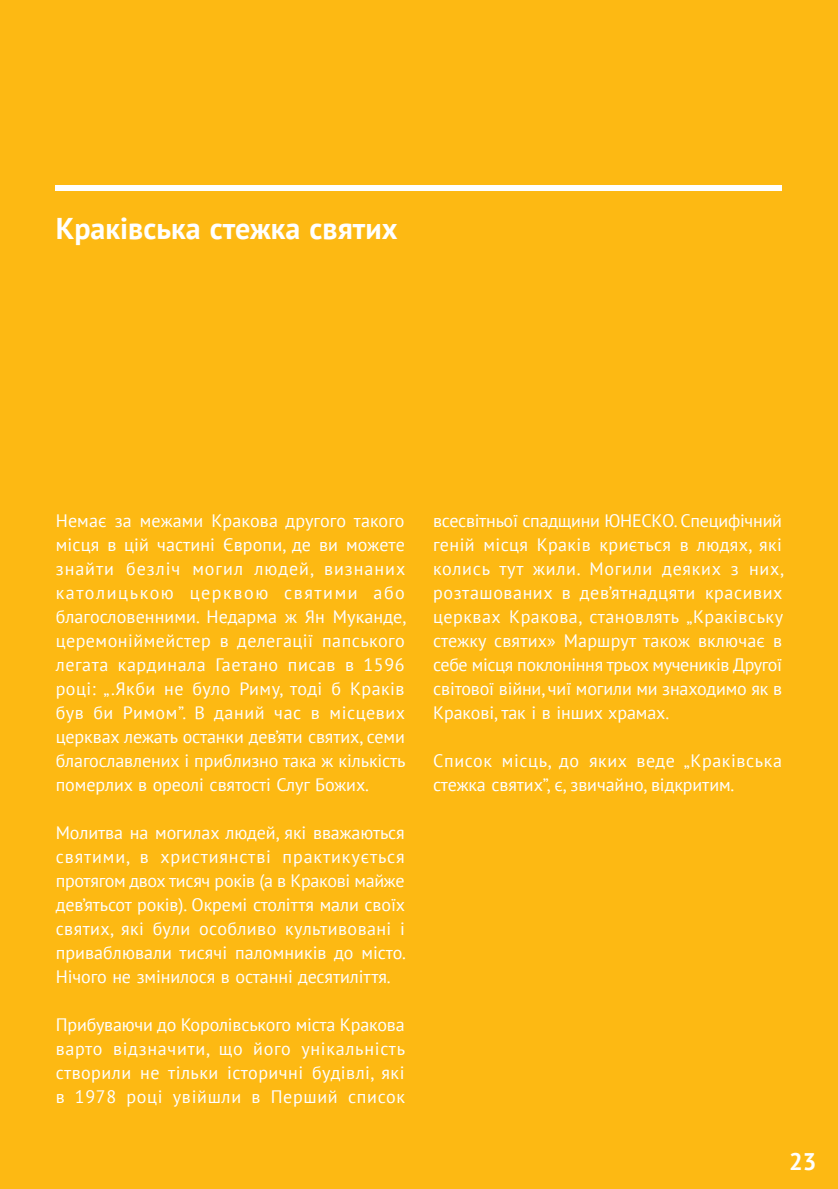
<style>
.page{position:relative;width:838px;height:1189px;background:#fff}
.page>*{position:absolute;margin:0;border:0;box-sizing:border-box;transform-origin:0 0}
.PUNKT_GŁÓWNY{font:700 30px "PT Sans";color:#fff}
.t1{font:700 24px "PT Sans";color:#fff}
.MAIN{font:18px/24px "PT Sans";letter-spacing:-.005em;color:#fff;text-align:justify}
</style>
<div class="page">
<div style="left:0;top:0;width:837px;height:1189px;background:#fdb913"></div>
<div style="left:56px;top:185px;width:725px;height:6px;background:#fff"></div>
<p class="PUNKT_GŁÓWNY" style="left:56px;top:209px;width:343px">Краківська стежка святих</p>
<p class="MAIN" style="left:56px;top:508px;width:351px">Немає за межами Кракова другого такого місця в цій частині Європи, де ви можете знайти безліч могил людей, визнаних католицькою церквою святими або благословенними. Недарма ж Ян Муканде, церемоніймейстер в делегації папського легата кардинала Гаетано писав в 1596 році: „.Якби не було Риму, тоді б Краків був би Римом”. В даний час в місцевих церквах лежать останки дев’яти святих, семи благославлених і приблизно така ж кількість померлих в ореолі святості Слуг Божих.</p>
<p class="MAIN" style="left:56px;top:820px;width:352px">Молитва на могилах людей, які вважаються святими, в християнстві практикується протягом двох тисяч років (а в Кракові майже дев’ятьсот років). Окремі століття мали своїх святих, які були особливо культивовані і приваблювали тисячі паломників до місто.<br>Нічого не змінилося в останні десятиліття.</p>
<p class="MAIN" style="left:56px;top:1012px;width:351px">Прибуваючи до Королівського міста Кракова варто відзначити, що його унікальність створили не тільки історичні будівлі, які в 1978 році увійшли в Перший список</p>
<p class="MAIN" style="left:433px;top:508px;width:352px">всесвітньої спадщини ЮНЕСКО. Специфічний геній місця Краків криється в людях, які колись тут жили. Могили деяких з них, розташованих в дев’ятнадцяти красивих церквах Кракова, становлять „Краківську стежку святих» Маршрут також включає в себе місця поклоніння трьох мучеників Другої світової війни, чиї могили ми знаходимо як в Кракові, так і в інших храмах.</p>
<p class="MAIN" style="left:433px;top:748px;width:350px">Список місць, до яких веде „Краківська стежка святих”, є, звичайно, відкритим.</p>
<p class="t1" style="left:788px;top:1145px;width:29px">23</p>
</div>
